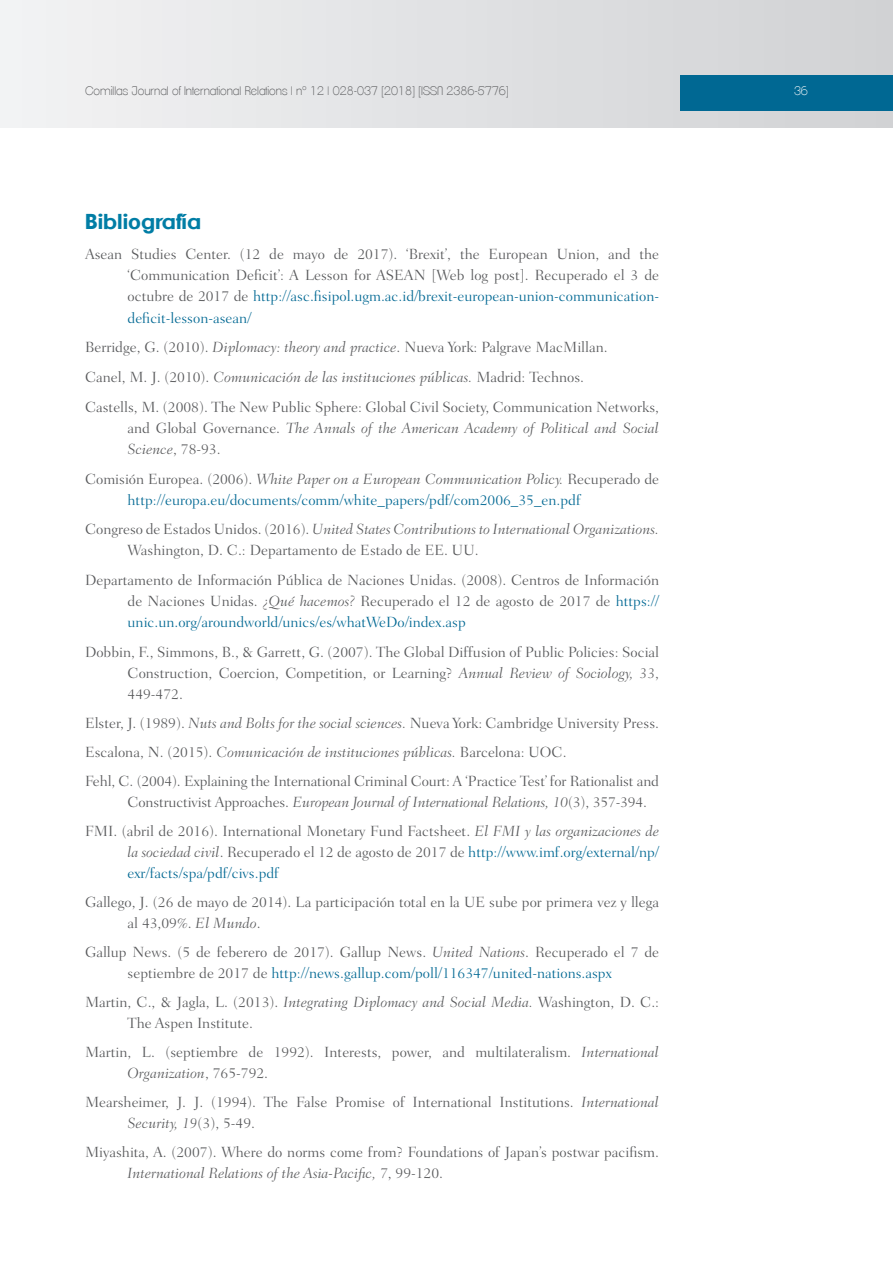
<style>
.page{position:relative;width:893px;height:1263px;background:#fff}
.page>*{position:absolute;margin:0;border:0;box-sizing:border-box;transform-origin:0 0}
._07_Apartados{font:700 21px "Clemente P Dam";color:#007da5}
.Bibliography{font:300 15px/21.1px "Fairfield LH";color:#57585a}
.Heading_1{font:300 15px/21.1px "Fairfield LH";color:#57585a;text-align:justify}
.Bibliography-2{font:300 15px/21.1px "Fairfield LH";color:#006893}
.Bibliography-3{font:italic 300 15px "Fairfield LH";color:#57585a}
.t1{font:200 12px "Clemente P Dac";color:#57585a}
.t2{font:200 12px "Clemente P Dac";color:#fff}
.s1{color:#006893}
.s2{font-style:italic}
.s3{font-style:normal}
.s4{color:#57585a}
.s5{font-style:italic;color:#57585a}
</style>
<div class="page">
<div style="left:0;top:0;width:893px;height:128px;background:linear-gradient(to right,#f2f3f4,#d0d2d4)"></div>
<div style="left:680px;top:75px;width:213px;height:36px;background:#006893"></div>
<p class="t1" style="left:85px;top:83px;width:425px">Comillas Journal of International Relations | nº 12 | 028-037 [2018] [ISSN 2386-5776]</p>
<p class="t2" style="left:794px;top:83px;width:15px">36</p>
<p class="_07_Apartados" style="left:85px;top:209px;width:118px">Bibliografía</p>
<p class="Heading_1" style="left:128px;top:244px;width:533px;text-indent:-43px">Asean Studies Center. (12 de mayo de 2017). ‘Brexit’, the European Union, and the ‘Communication Deficit’: A Lesson for ASEAN [Web log post]. Recuperado el 3 de octubre de 2017 de <span class="s1">http://asc.fisipol.ugm.ac.id/brexit-european-union-communication&shy;deficit-lesson-asean/</span></p>
<p class="Heading_1" style="left:85px;top:337px;width:524px">Berridge, G. (2010). <span class="s2">Diplomacy: theory and practice</span>. Nueva York: Palgrave MacMillan.</p>
<p class="Bibliography-3" style="left:85px;top:368px;width:501px"><span class="s3">Canel, M. J. (2010).</span> Comunicación de las instituciones públicas. <span class="s3">Madrid: Technos.</span></p>
<p class="Bibliography" style="left:128px;top:396px;width:533px;text-align:justify;text-indent:-43px">Castells, M. (2008). The New Public Sphere: Global Civil Society, Communication Networks, and Global Governance. <span class="s2">The Annals of the American Academy of Political and Social Science</span>, 78-93.</p>
<p class="Bibliography-2" style="left:128px;top:468px;width:533px;text-indent:-43px"><span class="s4">Comisión Europea. (2006).</span> <span class="s5">White Paper on a European Communication Policy.</span> <span class="s4">Recuperado de </span>http://europa.eu/documents/comm/white_papers/pdf/com2006_35_en.pdf</p>
<p class="Bibliography" style="left:128px;top:519px;width:533px;text-indent:-43px">Congreso de Estados Unidos. (2016). <span class="s2">United States Contributions to International Organizations.<br></span>Washington, D. C.: Departamento de Estado de EE. UU.</p>
<p class="Bibliography" style="left:128px;top:570px;width:533px;text-align:justify;text-indent:-43px">Departamento de Información Pública de Naciones Unidas. (2008). Centros de Información de Naciones Unidas. <span class="s2">¿Qué hacemos?</span> Recuperado el 12 de agosto de 2017 de <span class="s1">https:// unic.un.org/aroundworld/unics/es/whatWeDo/index.asp</span></p>
<p class="Bibliography" style="left:128px;top:642px;width:533px;text-align:justify;text-indent:-43px">Dobbin, F., Simmons, B., &amp; Garrett, G. (2007). The Global Diffusion of Public Policies: Social Construction, Coercion, Competition, or Learning? <span class="s2">Annual Review of Sociology, 33</span>, 449-472.</p>
<p class="Bibliography" style="left:85px;top:713px;width:576px">Elster, J. (1989). <span class="s2">Nuts and Bolts for the social sciences.</span> Nueva York: Cambridge University Press.</p>
<p class="Bibliography-3" style="left:85px;top:743px;width:483px"><span class="s3">Escalona, N. (2015).</span> Comunicación de instituciones públicas. <span class="s3">Barcelona: UOC.</span></p>
<p class="Bibliography" style="left:128px;top:770px;width:533px;text-indent:-43px">Fehl, C. (2004). Explaining the International Criminal Court: A ‘Practice Test’ for Rationalist and<br>Constructivist Approaches. <span class="s2">European Journal of International Relations, 10</span>(3), 357-394.</p>
<p class="Bibliography" style="left:128px;top:820px;width:533px;text-align:justify;text-indent:-43px">FMI. (abril de 2016). International Monetary Fund Factsheet. <span class="s2">El FMI y las organizaciones de la sociedad civil</span>. Recuperado el 12 de agosto de 2017 de <span class="s1">http://www.imf.org/external/np/ exr/facts/spa/pdf/civs.pdf</span></p>
<p class="Bibliography" style="left:128px;top:891px;width:533px;text-indent:-43px">Gallego, J. (26 de mayo de 2014). La participación total en la UE sube por primera vez y llega al 43,09%. <span class="s2">El Mundo</span>.</p>
<p class="Bibliography" style="left:85px;top:941px;width:576px;text-align:center">Gallup News. (5 de feberero de 2017). Gallup News. <span class="s2">United Nations</span>. Recuperado el 7 de septiembre de 2017 de <span class="s1">http://news.gallup.com/poll/116347/united-nations.aspx</span></p>
<p class="Bibliography" style="left:128px;top:991px;width:533px;text-indent:-43px">Martin, C., &amp; Jagla, L. (2013). <span class="s2">Integrating Diplomacy and Social Media.</span> Washington, D. C.:<br>The Aspen Institute.</p>
<p class="Bibliography" style="left:128px;top:1041px;width:533px;text-indent:-43px">Martin, L. (septiembre de 1992). Interests, power, and multilateralism. <span class="s2">International<br>Organization</span>, 765-792.</p>
<p class="Bibliography" style="left:128px;top:1091px;width:533px;text-indent:-43px">Mearsheimer, J. J. (1994). The False Promise of International Institutions. <span class="s2">International<br>Security, 19</span>(3), 5-49.</p>
<p class="Bibliography" style="left:128px;top:1141px;width:533px;text-indent:-43px">Miyashita, A. (2007). Where do norms come from? Foundations of Japan’s postwar pacifism.<br><span class="s2">International Relations of the Asia-Pacific, 7</span>, 99-120.</p>
</div>
